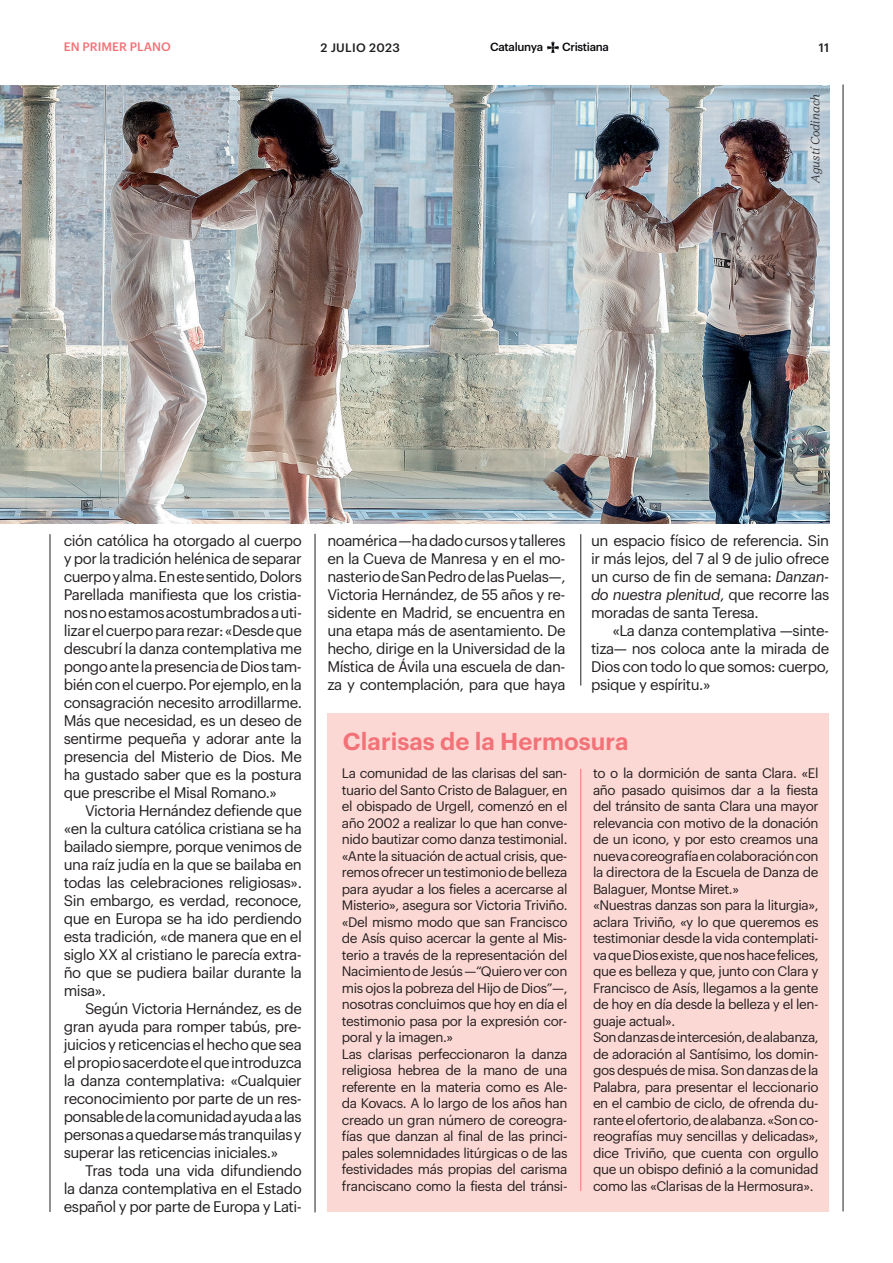
<style>
.page{position:relative;width:893px;height:1263px;background:#fff}
.page>*{position:absolute;margin:0;border:0;box-sizing:border-box;transform-origin:0 0}
.t1{font:600 23.85px "Graphik";color:#f27278}
.t2{font:15px/18px "Graphik";letter-spacing:-.03em;color:#231f20;text-align:justify}
.t3{font:13.5px/16.5px "Graphik";letter-spacing:-.03em;color:#231f20}
.t4{font:italic 300 12px "Domaine Text";color:#231f20}
.t5{font:500 12px "Graphik";color:#f27278}
.t6{font:500 12px "Graphik";letter-spacing:.025em;color:#231f20}
.t7{font:500 11.55px "Graphik";letter-spacing:-.03em;color:#07090c}
.s1{font-style:italic}
</style>
<div class="page">
<svg style="left:547px;top:42px;width:12px;height:11px"></svg>
<hr style="left:843px;top:85px;width:1px;height:1126px;background:#231f20">
<hr style="left:315px;top:534px;width:1px;height:678px;background:#231f20">
<img style="left:0;top:85px;width:829px;height:438px">
<hr style="left:50px;top:534px;width:1px;height:678px;background:#231f20">
<div style="left:327px;top:713px;width:502px;height:498px;background:#fcd8d4"></div>
<hr style="left:580px;top:534px;width:1px;height:151px;background:#231f20">
<hr style="left:580px;top:769px;width:1px;height:422px;background:#f27278">
<p class="t5" style="left:64px;top:38px;width:109px">EN PRIMER PLANO</p>
<p class="t6" style="left:320px;top:38px;width:81px">2 JULIO 2023</p>
<p class="t7" style="left:490px;top:38px;width:54px">Catalunya</p>
<p class="t7" style="left:562px;top:38px;width:48px">Cristiana</p>
<p class="t6" style="left:819px;top:38px;width:12px">11</p>
<p class="t4" style="left:808px;top:183px;width:91px;rotate:-90deg">Agustí Codinach</p>
<p class="t2" style="left:64px;top:530px;width:240px">ción católica ha otorgado al cuerpo y por la tradición helénica de separar cuerpo y alma. En este sentido, Dolors Parellada manifiesta que los cristia&shy;nos no estamos acostumbrados a uti&shy;lizar el cuerpo para rezar: «Desde que descubrí la danza contemplativa me pongo ante la presencia de Dios tam&shy;bién con el cuerpo. Por ejemplo, en la consagración necesito arrodillarme.<br>Más que necesidad, es un deseo de sentirme pequeña y adorar ante la presencia del Misterio de Dios. Me ha gustado saber que es la postura que prescribe el Misal Romano.»</p>
<p class="t2" style="left:64px;top:800px;width:240px;text-indent:21px">Victoria Hernández defiende que «en la cultura católica cristiana se ha bailado siempre, porque venimos de una raíz judía en la que se bailaba en todas las celebraciones religiosas».<br>Sin embargo, es verdad, reconoce, que en Europa se ha ido perdiendo esta tradición, «de manera que en el siglo XX al cristiano le parecía extra&shy;ño que se pudiera bailar durante la misa».</p>
<p class="t2" style="left:64px;top:998px;width:240px;text-indent:21px">Según Victoria Hernández, es de gran ayuda para romper tabús, pre&shy;juicios y reticencias el hecho que sea el propio sacerdote el que introduzca la danza contemplativa: «Cualquier reconocimiento por parte de un res&shy;ponsable de la comunidad ayuda a las personas a quedarse más tranquilas y superar las reticencias iniciales.»</p>
<p class="t2" style="left:64px;top:1160px;width:240px;text-indent:21px">Tras toda una vida difundiendo la danza contemplativa en el Estado español y por parte de Europa y Lati-</p>
<p class="t2" style="left:327px;top:530px;width:240px">noamérica —ha dado cursos y talleres en la Cueva de Manresa y en el mo&shy;nasterio de San Pedro de las Puelas—, Victoria Hernández, de 55 años y re&shy;sidente en Madrid, se encuentra en una etapa más de asentamiento. De hecho, dirige en la Universidad de la Mística de Ávila una escuela de dan&shy;za y contemplación, para que haya</p>
<p class="t2" style="left:591px;top:530px;width:240px">un espacio físico de referencia. Sin ir más lejos, del 7 al 9 de julio ofrece un curso de fin de semana: <span class="s1">Danzan&shy;do nuestra plenitud</span>, que recorre las moradas de santa Teresa.</p>
<p class="t2" style="left:591px;top:620px;width:240px;text-indent:21px">«La danza contemplativa —sinte&shy;tiza— nos coloca ante la mirada de Dios con todo lo que somos: cuerpo, psique y espíritu.»</p>
<h1 class="t1" style="left:343px;top:723px;width:287px">Clarisas de la Hermosura</h1>
<p class="t3" style="left:342px;top:764px;width:227px">La comunidad de las clarisas del san&shy;tuario del Santo Cristo de Balaguer, en el obispado de Urgell, comenzó en el año 2002 a realizar lo que han conve&shy;nido bautizar como danza testimonial. «Ante la situación de actual crisis, que&shy;remos ofrecer un testimonio de belleza para ayudar a los fieles a acercarse al Misterio», asegura sor Victoria Triviño. «Del mismo modo que san Francisco de Asís quiso acercar la gente al Mis&shy;terio a través de la representación del Nacimiento de Jesús —“Quiero ver con mis ojos la pobreza del Hijo de Dios”—, nosotras concluimos que hoy en día el testimonio pasa por la expresión cor&shy;poral y la imagen.»<br>Las clarisas perfeccionaron la danza religiosa hebrea de la mano de una referente en la materia como es Ale&shy;da Kovacs. A lo largo de los años han creado un gran número de coreogra&shy;fías que danzan al final de las princi&shy;pales solemnidades litúrgicas o de las festividades más propias del carisma franciscano como la fiesta del tránsi-</p>
<p class="t3" style="left:593px;top:764px;width:227px">to o la dormición de santa Clara. «El año pasado quisimos dar a la fiesta del tránsito de santa Clara una mayor relevancia con motivo de la donación de un icono, y por esto creamos una nueva coreografía en colaboración con la directora de la Escuela de Danza de Balaguer, Montse Miret.»<br>«Nuestras danzas son para la liturgia», aclara Triviño, «y lo que queremos es testimoniar desde la vida contemplati&shy;va que Dios existe, que nos hace felices, que es belleza y que, junto con Clara y Francisco de Asís, llegamos a la gente de hoy en día desde la belleza y el len&shy;guaje actual».<br>Son danzas de intercesión, de alabanza, de adoración al Santísimo, los domin&shy;gos después de misa. Son danzas de la Palabra, para presentar el leccionario en el cambio de ciclo, de ofrenda du&shy;rante el ofertorio, de alabanza. «Son co&shy;reografías muy sencillas y delicadas», dice Triviño, que cuenta con orgullo que un obispo definió a la comunidad como las «Clarisas de la Hermosura».</p>
</div>
